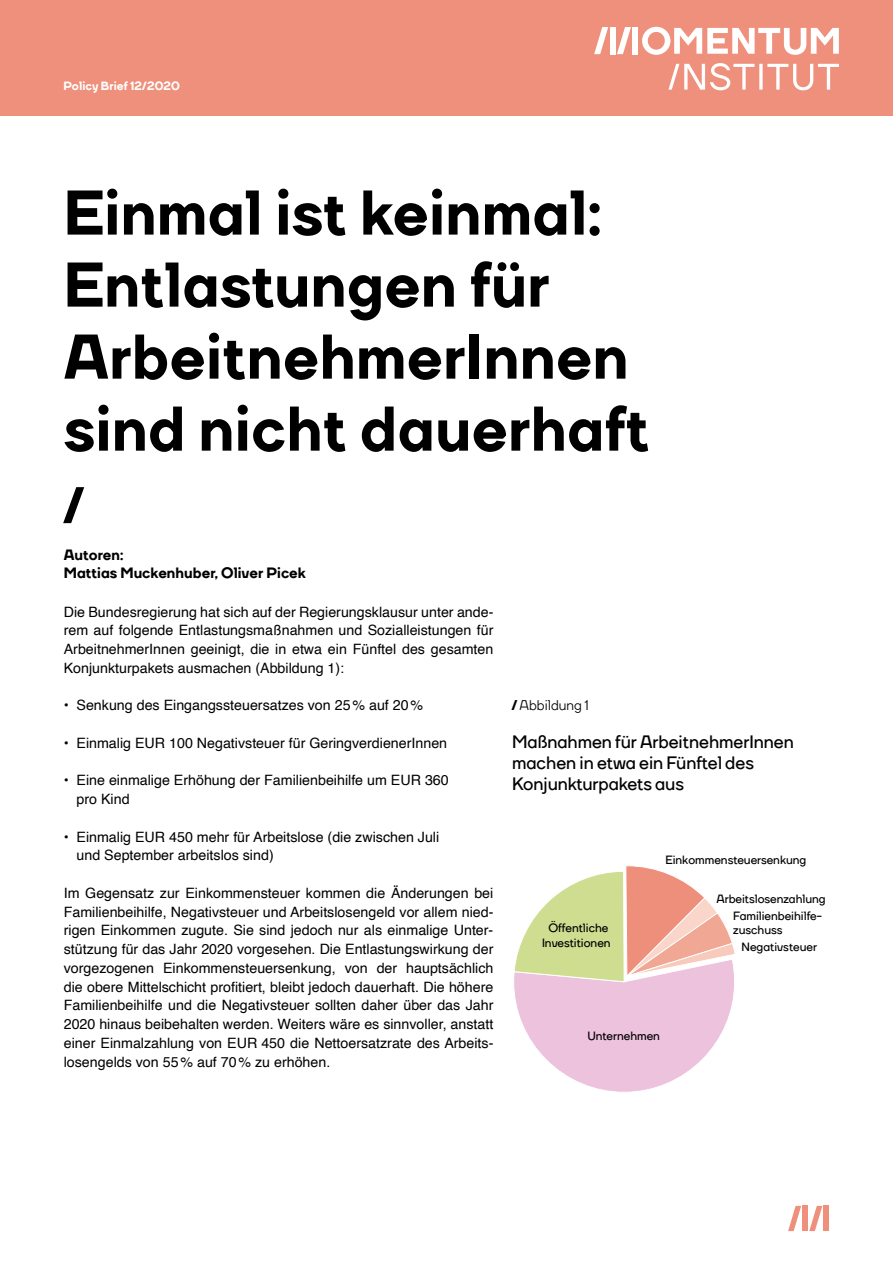
<style>
.page{position:relative;width:893px;height:1263px;background:#fff}
.page>*{position:absolute;margin:0;border:0;box-sizing:border-box;transform-origin:0 0}
.t1{font:800 63px/72px "TT Firs";letter-spacing:.01em;color:#000}
.t2{font:700 18px/21px "TT Firs";color:#020203}
.t3{font:800 15px/18px "TT Firs";letter-spacing:.005em;color:#000}
.t4{font:14.25px/18.8px "Helvetica";color:#000;text-align:justify}
.t5{font:500 14.25px "TT Firs";letter-spacing:.005em;color:#000}
.t6{font:700 12px/14.4px "TT Firs";color:#020203}
.t7{font:800 12px "TT Firs";letter-spacing:.005em;color:#fff}
.s1{font-weight:800}
</style>
<div class="page">
<div style="left:0;top:0;width:893px;height:116px;background:#ee907b"></div>
<svg style="left:642px;top:27px;width:197px;height:28px"></svg>
<div style="left:632px;top:27px;width:6px;height:27px;background:#fff"></div>
<div style="left:610px;top:27px;width:6px;height:27px;background:#fff"></div>
<svg style="left:617px;top:27px;width:14px;height:27px"></svg>
<svg style="left:594px;top:27px;width:14px;height:27px"></svg>
<svg style="left:668px;top:63px;width:171px;height:27px"></svg>
<div style="left:824px;top:1206px;width:5px;height:25px;background:#ee907b"></div>
<div style="left:802px;top:1206px;width:6px;height:25px;background:#ee907b"></div>
<svg style="left:809px;top:1206px;width:13px;height:25px"></svg>
<svg style="left:788px;top:1206px;width:13px;height:25px"></svg>
<svg style="left:63px;top:487px;width:21px;height:36px"></svg>
<svg style="left:514px;top:866px;width:221px;height:226px"></svg>
<p class="t7" style="left:64px;top:78px;width:118px">Policy Brief 12/2020</p>
<h1 class="t1" style="left:64px;top:177px;width:587px">Einmal ist keinmal:<br>Entlastungen für<br>ArbeitnehmerInnen sind nicht dauerhaft</h1>
<p class="t3" style="left:64px;top:546px;width:244px">Autoren:<br>Mattias Muckenhuber, Oliver Picek</p>
<p class="t4" style="left:64px;top:603px;width:431px">Die Bundesregierung hat sich auf der Regierungsklausur unter ande&shy;rem auf folgende Entlastungsmaßnahmen und Sozialleistungen für ArbeitnehmerInnen geeinigt, die in etwa ein Fünftel des gesamten Konjunkturpakets ausmachen (Abbildung 1):</p>
<p class="t4" style="left:64px;top:696px;width:361px">• Senkung des Eingangssteuersatzes von 25% auf 20%</p>
<p class="t4" style="left:64px;top:734px;width:385px">• Einmalig EUR 100 Negativsteuer für GeringverdienerInnen</p>
<p class="t4" style="left:77px;top:771px;width:374px;text-indent:-13px">• Eine einmalige Erhöhung der Familienbeihilfe um EUR 360 pro Kind</p>
<p class="t4" style="left:77px;top:828px;width:364px;text-indent:-13px">• Einmalig EUR 450 mehr für Arbeitslose (die zwischen Juli und September arbeitslos sind)</p>
<p class="t4" style="left:64px;top:884px;width:431px">Im Gegensatz zur Einkommensteuer kommen die Änderungen bei Familienbeihilfe, Negativsteuer und Arbeitslosengeld vor allem nied&shy;rigen Einkommen zugute. Sie sind jedoch nur als einmalige Unter&shy;stützung für das Jahr 2020 vorgesehen. Die Entlastungswirkung der vorgezogenen Einkommensteuersenkung, von der hauptsächlich die obere Mittelschicht profitiert, bleibt jedoch dauerhaft. Die höhere Familienbeihilfe und die Negativsteuer sollten daher über das Jahr 2020 hinaus beibehalten werden. Weiters wäre es sinnvoller, anstatt einer Einmalzahlung von EUR 450 die Nettoersatzrate des Arbeits&shy;losengelds von 55% auf 70% zu erhöhen.</p>
<p class="t5" style="left:511px;top:696px;width:79px"><span class="s1">/</span>Abbildung 1</p>
<p class="t2" style="left:512px;top:731px;width:283px">Maßnahmen für ArbeitnehmerInnen machen in etwa ein Fünftel des<br>Konjunkturpakets aus</p>
<p class="t6" style="left:542px;top:921px;width:70px;text-align:center">Öffentliche<br>Investitionen</p>
<p class="t6" style="left:665px;top:853px;width:142px">Einkommensteuersenkung</p>
<p class="t6" style="left:733px;top:890px;width:94px;line-height:17px;text-indent:-17px">Arbeitslosenzahlung<br>Familienbeihilfe-</p>
<p class="t6" style="left:742px;top:921px;width:77px;line-height:16.8px;text-indent:-8px">zuschuss<br>Negativsteuer</p>
<p class="t6" style="left:587px;top:1028px;width:74px">Unternehmen</p>
</div>
